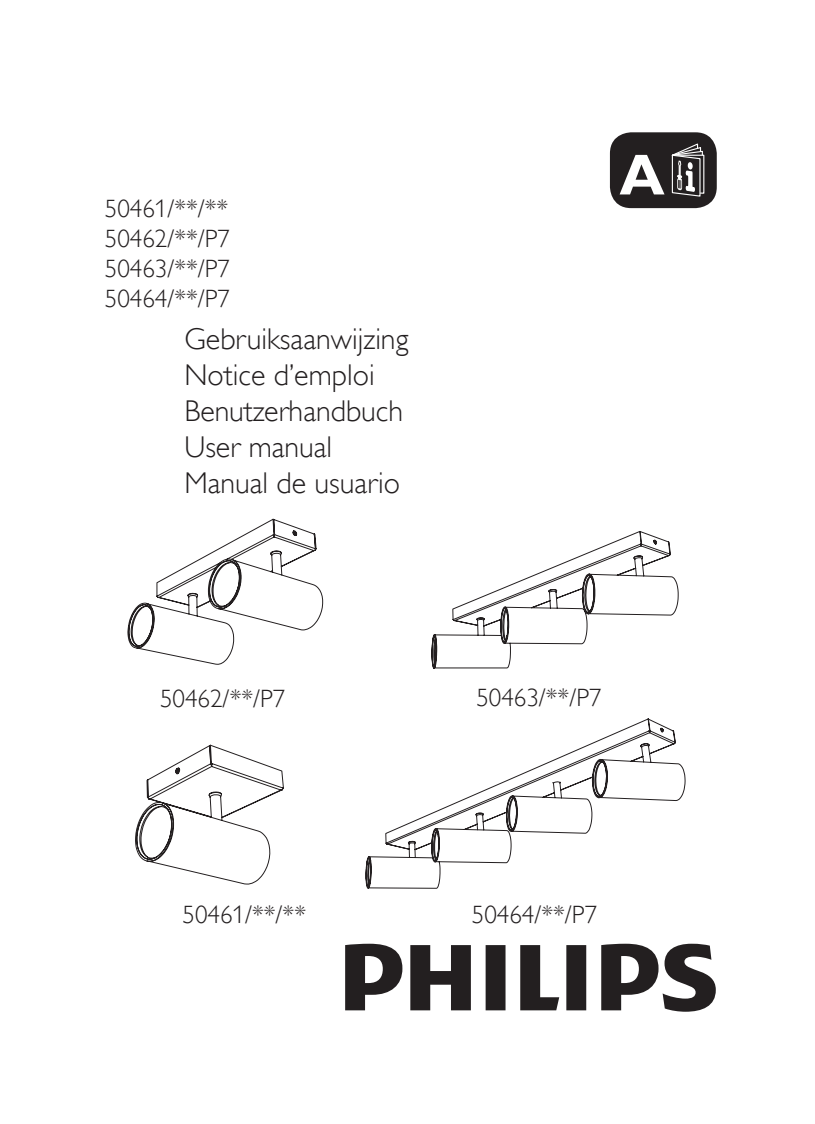
<style>
.page{position:relative;width:815px;height:1124px;background:#fff}
.page>*{position:absolute;margin:0;border:0;box-sizing:border-box;transform-origin:0 0}
.t1{font:700 58px "Gill Sans Std";color:#fff}
.t2{font:30px/36px "Gill Sans Alt One WGL Light";color:#231f20}
.t3{font:25px/30px "Gill Sans Alt One WGL Light";color:#231f20;text-align:justify}
</style>
<div class="page">
<svg style="left:610px;top:132px;width:107px;height:76px;background:#3c3939"></svg>
<svg style="left:345px;top:943px;width:371px;height:68px"></svg>
<svg style="left:431px;top:531px;width:248px;height:138px"></svg>
<svg style="left:127px;top:518px;width:196px;height:147px"></svg>
<svg style="left:135px;top:744px;width:149px;height:140px"></svg>
<svg style="left:365px;top:718px;width:321px;height:170px"></svg>
<p class="t3" style="left:105px;top:195px;width:125px">50461/**/**</p>
<p class="t3" style="left:105px;top:225px;width:127px">50462/**/P7<br>50463/**/P7<br>50464/**/P7</p>
<p class="t2" style="left:184px;top:323px;width:226px">Gebruiksaanwijzing<br>Notice d’emploi<br>Benutzerhandbuch<br>User manual<br>Manual de usuario</p>
<h1 class="t1" style="left:619px;top:140px;width:47px">A</h1>
<p class="t3" style="left:160px;top:685px;width:127px">50462/**/P7</p>
<p class="t3" style="left:476px;top:684px;width:127px">50463/**/P7</p>
<p class="t3" style="left:183px;top:900px;width:125px">50461/**/**</p>
<p class="t3" style="left:472px;top:900px;width:127px">50464/**/P7</p>
</div>
